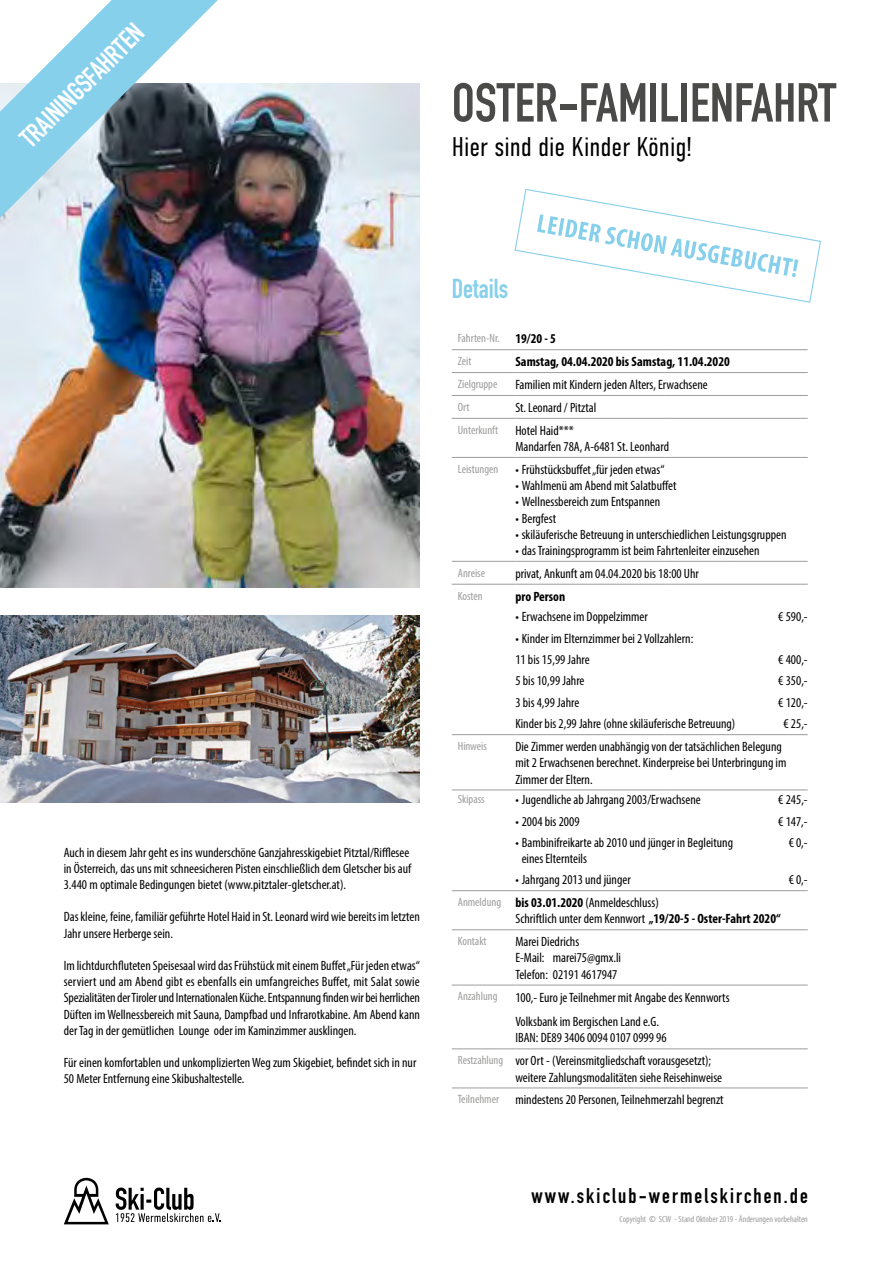
<style>
.page{position:relative;width:893px;height:1263px;background:#fff}
.page>*{position:absolute;margin:0;border:0;box-sizing:border-box;transform-origin:0 0}
.t1{font:700 54px "DIN Condensed";color:#4a4a49}
.t2{font:300 27px "DIN Condensed";color:#000}
.t3{font:700 27px "DIN Condensed";color:#fff}
.t4{font:700 27px "DIN Condensed";color:#87d0eb}
.t5{font:700 21px "DIN Condensed";letter-spacing:.1em;color:#000}
.t6{font:condensed 13.5px/16.2px "Myriad Pro";color:#000}
.t7{font:700 condensed 13.5px "Myriad Pro";color:#000}
.t8{font:condensed 12px/23px "Myriad Pro";color:#9d9d9c}
.t9{font:condensed 9px "Myriad Pro";color:#9d9d9c}
.s1{font-weight:700;font-size:13.5px;color:#000}
.s2{font-size:12px;color:#9d9d9c}
.s3{font-weight:700}
.s4{font-family:"The Sans B5 Plain";font-stretch:normal}
</style>
<div class="page">
<hr style="left:452px;top:561px;width:63px;height:1px;background:#9d9d9c">
<hr style="left:515px;top:561px;width:149px;height:1px;background:#9d9d9c">
<hr style="left:664px;top:561px;width:72px;height:1px;background:#9d9d9c">
<hr style="left:736px;top:561px;width:72px;height:1px;background:#9d9d9c">
<hr style="left:452px;top:349px;width:63px;height:1px;background:#9d9d9c">
<hr style="left:515px;top:349px;width:149px;height:1px;background:#9d9d9c">
<hr style="left:664px;top:349px;width:72px;height:1px;background:#9d9d9c">
<hr style="left:736px;top:349px;width:72px;height:1px;background:#9d9d9c">
<hr style="left:452px;top:372px;width:63px;height:1px;background:#9d9d9c">
<hr style="left:515px;top:372px;width:149px;height:1px;background:#9d9d9c">
<hr style="left:664px;top:372px;width:72px;height:1px;background:#9d9d9c">
<hr style="left:736px;top:372px;width:72px;height:1px;background:#9d9d9c">
<hr style="left:452px;top:395px;width:63px;height:1px;background:#9d9d9c">
<hr style="left:515px;top:395px;width:149px;height:1px;background:#9d9d9c">
<hr style="left:664px;top:395px;width:72px;height:1px;background:#9d9d9c">
<hr style="left:736px;top:395px;width:72px;height:1px;background:#9d9d9c">
<hr style="left:452px;top:418px;width:63px;height:1px;background:#9d9d9c">
<hr style="left:515px;top:418px;width:149px;height:1px;background:#9d9d9c">
<hr style="left:664px;top:418px;width:72px;height:1px;background:#9d9d9c">
<hr style="left:736px;top:418px;width:72px;height:1px;background:#9d9d9c">
<hr style="left:452px;top:457px;width:63px;height:1px;background:#9d9d9c">
<hr style="left:515px;top:457px;width:149px;height:1px;background:#9d9d9c">
<hr style="left:664px;top:457px;width:72px;height:1px;background:#9d9d9c">
<hr style="left:736px;top:457px;width:72px;height:1px;background:#9d9d9c">
<hr style="left:452px;top:584px;width:63px;height:1px;background:#9d9d9c">
<hr style="left:515px;top:584px;width:149px;height:1px;background:#9d9d9c">
<hr style="left:664px;top:584px;width:72px;height:1px;background:#9d9d9c">
<hr style="left:736px;top:584px;width:72px;height:1px;background:#9d9d9c">
<hr style="left:452px;top:734px;width:63px;height:1px;background:#9d9d9c">
<hr style="left:515px;top:734px;width:149px;height:1px;background:#9d9d9c">
<hr style="left:664px;top:734px;width:72px;height:1px;background:#9d9d9c">
<hr style="left:736px;top:734px;width:72px;height:1px;background:#9d9d9c">
<hr style="left:452px;top:929px;width:63px;height:1px;background:#9d9d9c">
<hr style="left:515px;top:929px;width:149px;height:1px;background:#9d9d9c">
<hr style="left:664px;top:929px;width:72px;height:1px;background:#9d9d9c">
<hr style="left:736px;top:929px;width:72px;height:1px;background:#9d9d9c">
<hr style="left:452px;top:1048px;width:63px;height:1px;background:#9d9d9c">
<hr style="left:515px;top:1048px;width:149px;height:1px;background:#9d9d9c">
<hr style="left:664px;top:1048px;width:72px;height:1px;background:#9d9d9c">
<hr style="left:736px;top:1048px;width:72px;height:1px;background:#9d9d9c">
<hr style="left:452px;top:1087px;width:63px;height:1px;background:#9d9d9c">
<hr style="left:515px;top:1087px;width:149px;height:1px;background:#9d9d9c">
<hr style="left:664px;top:1087px;width:72px;height:1px;background:#9d9d9c">
<hr style="left:736px;top:1087px;width:72px;height:1px;background:#9d9d9c">
<hr style="left:452px;top:890px;width:63px;height:1px;background:#9d9d9c">
<hr style="left:515px;top:890px;width:149px;height:1px;background:#9d9d9c">
<hr style="left:664px;top:890px;width:72px;height:1px;background:#9d9d9c">
<hr style="left:736px;top:890px;width:72px;height:1px;background:#9d9d9c">
<hr style="left:452px;top:789px;width:63px;height:1px;background:#9d9d9c">
<hr style="left:515px;top:789px;width:149px;height:1px;background:#9d9d9c">
<hr style="left:664px;top:789px;width:72px;height:1px;background:#9d9d9c">
<hr style="left:736px;top:789px;width:72px;height:1px;background:#9d9d9c">
<hr style="left:452px;top:985px;width:63px;height:1px;background:#9d9d9c">
<hr style="left:515px;top:985px;width:149px;height:1px;background:#9d9d9c">
<hr style="left:664px;top:985px;width:72px;height:1px;background:#9d9d9c">
<hr style="left:736px;top:985px;width:72px;height:1px;background:#9d9d9c">
<svg style="left:514px;top:188px;width:307px;height:115px"></svg>
<img style="left:0;top:616px;width:420px;height:187px">
<img style="left:0;top:83px;width:420px;height:504px">
<svg style="left:0;top:0;width:218px;height:218px"></svg>
<svg style="left:64px;top:1178px;width:45px;height:46px"></svg>
<svg style="left:116px;top:1187px;width:105px;height:35px"></svg>
<h2 class="t3" style="left:12px;top:130px;width:163px;rotate:-45deg">TRAININGSFAHRTEN</h2>
<h1 class="t1" style="left:452px;top:66px;width:386px">OSTER-FAMILIENFAHRT</h1>
<h2 class="t2" style="left:452px;top:131px;width:242px">Hier sind die Kinder König!</h2>
<p class="t6" style="left:64px;top:844px;width:349px">Auch in diesem Jahr geht es ins wunderschöne Ganzjahresskigebiet Pitztal/Rifflesee in Österreich, das uns mit schneesicheren Pisten einschließlich dem Gletscher bis auf<br>3.440 m optimale Bedingungen bietet (www.pitztaler-gletscher.at).</p>
<p class="t6" style="left:64px;top:909px;width:358px">Das kleine, feine, familiär geführte Hotel Haid in St. Leonard wird wie bereits im letzten<br>Jahr unsere Herberge sein.</p>
<p class="t6" style="left:64px;top:957px;width:358px;text-align:justify">Im lichtdurchfluteten Speisesaal wird das Frühstück mit einem Buffet „Für jeden etwas“ serviert und am Abend gibt es ebenfalls ein umfangreiches Buffet, mit Salat sowie Spezialitäten der Tiroler und Internationalen Küche. Entspannung finden wir bei herrlichen Düften im Wellnessbereich mit Sauna, Dampfbad und Infrarotkabine. Am Abend kann der Tag in der gemütlichen Lounge oder im Kaminzimmer ausklingen.</p>
<p class="t6" style="left:64px;top:1054px;width:354px">Für einen komfortablen und unkomplizierten Weg zum Skigebiet, befindet sich in nur<br>50 Meter Entfernung eine Skibushaltestelle.</p>
<h2 class="t4" style="left:452px;top:270px;width:58px">Details</h2>
<p class="t8" style="left:458px;top:327px;width:100px">Fahrten-Nr. <span class="s1">19/20 - 5<br></span>Zeit</p>
<p class="t7" style="left:515px;top:353px;width:216px">Samstag, 04.04.2020 bis Samstag, 11.04.2020</p>
<p class="t8" style="left:458px;top:372px;width:41px">Zielgruppe</p>
<p class="t6" style="left:515px;top:376px;width:194px">Familien mit Kindern jeden Alters, Erwachsene</p>
<p class="t8" style="left:458px;top:395px;width:13px">Ort</p>
<p class="t6" style="left:515px;top:399px;width:83px">St. Leonard / Pitztal</p>
<p class="t8" style="left:458px;top:418px;width:42px">Unterkunft</p>
<p class="t6" style="left:515px;top:422px;width:155px">Hotel Haid***<br>Mandarfen 78A, A-6481 St. Leonhard</p>
<p class="t8" style="left:458px;top:457px;width:42px">Leistungen</p>
<p class="t6" style="left:515px;top:461px;width:151px">• Frühstücksbuffet „für jeden etwas“</p>
<p class="t6" style="left:515px;top:477px;width:163px">• Wahlmenü am Abend mit Salatbuffet</p>
<p class="t6" style="left:515px;top:494px;width:146px">• Wellnessbereich zum Entspannen</p>
<p class="t6" style="left:515px;top:510px;width:42px">• Bergfest</p>
<p class="t6" style="left:515px;top:526px;width:273px">• skiläuferische Betreuung in unterschiedlichen Leistungsgruppen</p>
<p class="t6" style="left:515px;top:542px;width:246px">• das Trainingsprogramm ist beim Fahrtenleiter einzusehen</p>
<p class="t8" style="left:458px;top:561px;width:29px">Anreise</p>
<p class="t6" style="left:515px;top:565px;width:185px">privat, Ankunft am 04.04.2020 bis 18:00 Uhr</p>
<p class="t8" style="left:458px;top:584px;width:26px">Kosten</p>
<p class="t7" style="left:515px;top:588px;width:51px">pro Person</p>
<p class="t6" style="left:515px;top:609px;width:134px">• Erwachsene im Doppelzimmer</p>
<p class="t6" style="left:778px;top:609px;width:31px">€ 590,-</p>
<p class="t6" style="left:515px;top:627px;width:179px;line-height:21.3px">• Kinder im Elternzimmer bei 2 Vollzahlern:<br>11 bis 15,99 Jahre</p>
<p class="t6" style="left:778px;top:651px;width:31px">€ 400,-</p>
<p class="t6" style="left:515px;top:672px;width:71px">5 bis 10,99 Jahre</p>
<p class="t6" style="left:778px;top:672px;width:31px">€ 350,-</p>
<p class="t6" style="left:515px;top:694px;width:65px">3 bis 4,99 Jahre</p>
<p class="t6" style="left:778px;top:694px;width:31px">€ 120,-</p>
<p class="t6" style="left:515px;top:715px;width:221px">Kinder bis 2,99 Jahre (ohne skiläuferische Betreuung)</p>
<p class="t6" style="left:783px;top:715px;width:26px">€ 25,-</p>
<p class="t8" style="left:458px;top:734px;width:31px">Hinweis</p>
<p class="t6" style="left:515px;top:738px;width:273px">Die Zimmer werden unabhängig von der tatsächlichen Belegung mit 2 Erwachsenen berechnet. Kinderpreise bei Unterbringung im<br>Zimmer der Eltern.</p>
<p class="t8" style="left:458px;top:788px;width:28px">Skipass</p>
<p class="t6" style="left:515px;top:792px;width:187px">• Jugendliche ab Jahrgang 2003/Erwachsene</p>
<p class="t6" style="left:778px;top:792px;width:31px">€ 245,-</p>
<p class="t6" style="left:515px;top:813px;width:66px">• 2004 bis 2009</p>
<p class="t6" style="left:778px;top:813px;width:31px">€ 147,-</p>
<p class="t6" style="left:522px;top:834px;width:213px;text-indent:-6px">• Bambinifreikarte ab 2010 und jünger in Begleitung eines Elternteils</p>
<p class="t6" style="left:789px;top:834px;width:21px">€ 0,-</p>
<p class="t6" style="left:515px;top:871px;width:117px">• Jahrgang 2013 und jünger</p>
<p class="t6" style="left:789px;top:871px;width:21px">€ 0,-</p>
<p class="t6" style="left:515px;top:894px;width:267px;text-indent:-58px"><span class="s2">Anmeldung</span> <span class="s3">bis 03.01.2020</span> (Anmeldeschluss)<br>Schriftlich unter dem Kennwort <span class="s3">„19/20-5 - Oster-Fahrt 2020“</span></p>
<p class="t8" style="left:458px;top:929px;width:30px">Kontakt</p>
<p class="t6" style="left:515px;top:933px;width:107px">Marei Diedrichs<br>E-Mail: marei75@gmx.li<br>Telefon: 02191 4617947</p>
<p class="t8" style="left:458px;top:985px;width:41px">Anzahlung</p>
<p class="t6" style="left:515px;top:984px;width:216px;line-height:24.8px">100,- Euro je Teilnehmer mit Angabe des Kennworts<br>Volksbank im Bergischen Land e.G.</p>
<p class="t6" style="left:458px;top:1026px;width:255px;line-height:23px;text-indent:58px">IBAN: DE89 3406 0094 0107 0999 96<br><span class="s2">Restzahlung</span> vor Ort - (Vereinsmitgliedschaft vorausgesetzt);</p>
<p class="t6" style="left:458px;top:1065px;width:267px;line-height:23px;text-align:right">weitere Zahlungsmodalitäten siehe Reisehinweise<br><span class="s2">Teilnehmer</span> mindestens 20 Personen, Teilnehmerzahl begrenzt</p>
<h3 class="t5" style="left:531px;top:1181px;width:278px">www.skiclub-wermelskirchen.de</h3>
<p class="t9" style="left:620px;top:1213px;width:190px">Copyright <span class="s4">©</span> SCW - Stand Oktober 2019 - Änderungen vorbehalten</p>
</div>
